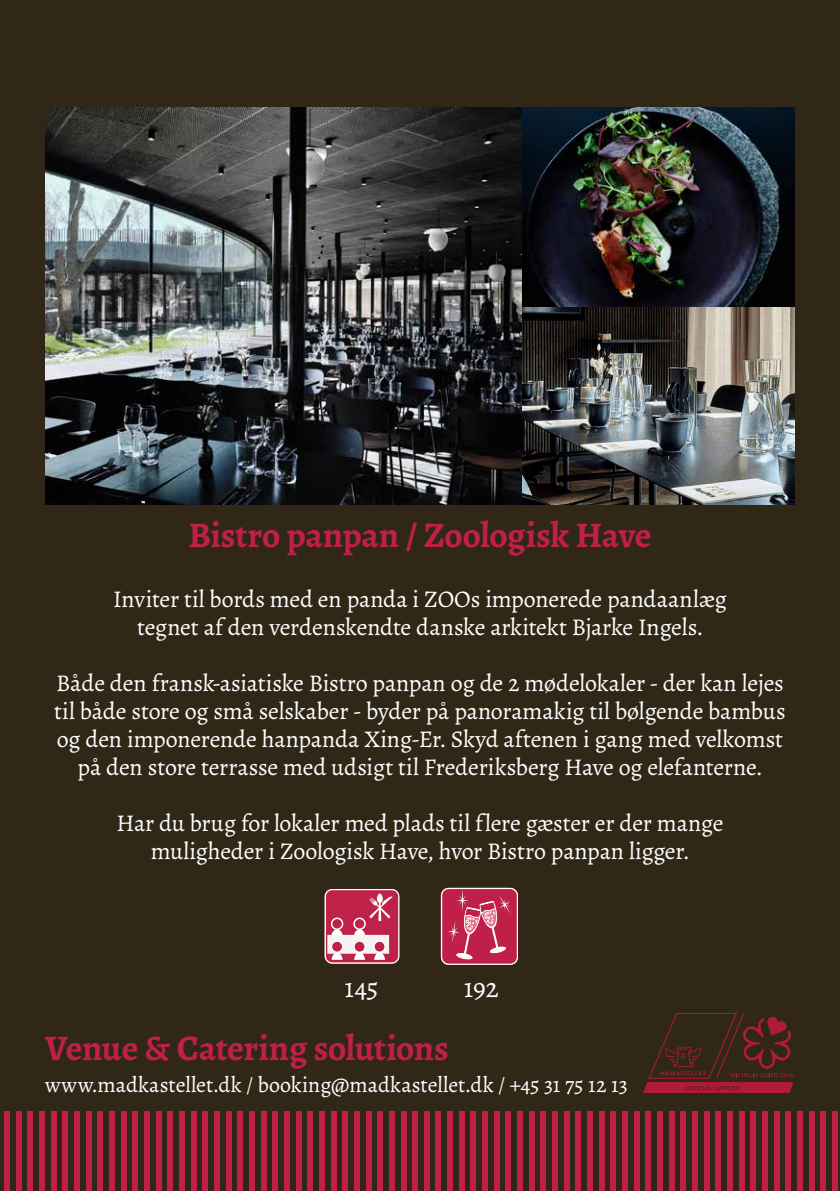
<style>
.page{position:relative;width:840px;height:1191px;background:#fff}
.page>*{position:absolute;margin:0;border:0;box-sizing:border-box;transform-origin:0 0}
.t1{font:700 36px "Alegreya";letter-spacing:-.01em;color:#c01f48}
.t2{font:28px "Alegreya";letter-spacing:-.02em;color:#fff}
.t3{font:24px/28px "Alegreya";letter-spacing:-.01em;color:#fff;text-align:center}
.t4{font:22px "Alegreya";color:#fff}
</style>
<div class="page">
<div style="left:0;top:0;width:839px;height:1191px;background:#302717"></div>
<div style="left:4px;top:1111px;width:6px;height:80px;background:#c01f48"></div>
<div style="left:377px;top:1111px;width:6px;height:80px;background:#c01f48"></div>
<div style="left:191px;top:1111px;width:5px;height:80px;background:#c01f48"></div>
<div style="left:563px;top:1111px;width:6px;height:80px;background:#c01f48"></div>
<div style="left:63px;top:1111px;width:5px;height:80px;background:#c01f48"></div>
<div style="left:435px;top:1111px;width:6px;height:80px;background:#c01f48"></div>
<div style="left:249px;top:1111px;width:6px;height:80px;background:#c01f48"></div>
<div style="left:621px;top:1111px;width:6px;height:80px;background:#c01f48"></div>
<div style="left:16px;top:1111px;width:6px;height:80px;background:#c01f48"></div>
<div style="left:389px;top:1111px;width:5px;height:80px;background:#c01f48"></div>
<div style="left:202px;top:1111px;width:6px;height:80px;background:#c01f48"></div>
<div style="left:575px;top:1111px;width:6px;height:80px;background:#c01f48"></div>
<div style="left:74px;top:1111px;width:6px;height:80px;background:#c01f48"></div>
<div style="left:447px;top:1111px;width:5px;height:80px;background:#c01f48"></div>
<div style="left:260px;top:1111px;width:6px;height:80px;background:#c01f48"></div>
<div style="left:633px;top:1111px;width:6px;height:80px;background:#c01f48"></div>
<div style="left:28px;top:1111px;width:5px;height:80px;background:#c01f48"></div>
<div style="left:400px;top:1111px;width:6px;height:80px;background:#c01f48"></div>
<div style="left:214px;top:1111px;width:6px;height:80px;background:#c01f48"></div>
<div style="left:587px;top:1111px;width:5px;height:80px;background:#c01f48"></div>
<div style="left:86px;top:1111px;width:5px;height:80px;background:#c01f48"></div>
<div style="left:458px;top:1111px;width:6px;height:80px;background:#c01f48"></div>
<div style="left:272px;top:1111px;width:6px;height:80px;background:#c01f48"></div>
<div style="left:645px;top:1111px;width:5px;height:80px;background:#c01f48"></div>
<div style="left:39px;top:1111px;width:6px;height:80px;background:#c01f48"></div>
<div style="left:412px;top:1111px;width:6px;height:80px;background:#c01f48"></div>
<div style="left:226px;top:1111px;width:5px;height:80px;background:#c01f48"></div>
<div style="left:598px;top:1111px;width:6px;height:80px;background:#c01f48"></div>
<div style="left:51px;top:1111px;width:6px;height:80px;background:#c01f48"></div>
<div style="left:424px;top:1111px;width:5px;height:80px;background:#c01f48"></div>
<div style="left:237px;top:1111px;width:6px;height:80px;background:#c01f48"></div>
<div style="left:610px;top:1111px;width:5px;height:80px;background:#c01f48"></div>
<div style="left:97px;top:1111px;width:6px;height:80px;background:#c01f48"></div>
<div style="left:470px;top:1111px;width:6px;height:80px;background:#c01f48"></div>
<div style="left:284px;top:1111px;width:5px;height:80px;background:#c01f48"></div>
<div style="left:656px;top:1111px;width:6px;height:80px;background:#c01f48"></div>
<div style="left:156px;top:1111px;width:5px;height:80px;background:#c01f48"></div>
<div style="left:528px;top:1111px;width:6px;height:80px;background:#c01f48"></div>
<div style="left:342px;top:1111px;width:6px;height:80px;background:#c01f48"></div>
<div style="left:715px;top:1111px;width:5px;height:80px;background:#c01f48"></div>
<div style="left:109px;top:1111px;width:6px;height:80px;background:#c01f48"></div>
<div style="left:482px;top:1111px;width:5px;height:80px;background:#c01f48"></div>
<div style="left:295px;top:1111px;width:6px;height:80px;background:#c01f48"></div>
<div style="left:668px;top:1111px;width:6px;height:80px;background:#c01f48"></div>
<div style="left:167px;top:1111px;width:6px;height:80px;background:#c01f48"></div>
<div style="left:540px;top:1111px;width:6px;height:80px;background:#c01f48"></div>
<div style="left:354px;top:1111px;width:5px;height:80px;background:#c01f48"></div>
<div style="left:726px;top:1111px;width:6px;height:80px;background:#c01f48"></div>
<div style="left:121px;top:1111px;width:5px;height:80px;background:#c01f48"></div>
<div style="left:493px;top:1111px;width:6px;height:80px;background:#c01f48"></div>
<div style="left:307px;top:1111px;width:6px;height:80px;background:#c01f48"></div>
<div style="left:680px;top:1111px;width:5px;height:80px;background:#c01f48"></div>
<div style="left:179px;top:1111px;width:6px;height:80px;background:#c01f48"></div>
<div style="left:552px;top:1111px;width:5px;height:80px;background:#c01f48"></div>
<div style="left:365px;top:1111px;width:6px;height:80px;background:#c01f48"></div>
<div style="left:738px;top:1111px;width:6px;height:80px;background:#c01f48"></div>
<div style="left:132px;top:1111px;width:6px;height:80px;background:#c01f48"></div>
<div style="left:505px;top:1111px;width:6px;height:80px;background:#c01f48"></div>
<div style="left:319px;top:1111px;width:5px;height:80px;background:#c01f48"></div>
<div style="left:691px;top:1111px;width:6px;height:80px;background:#c01f48"></div>
<div style="left:144px;top:1111px;width:6px;height:80px;background:#c01f48"></div>
<div style="left:517px;top:1111px;width:5px;height:80px;background:#c01f48"></div>
<div style="left:330px;top:1111px;width:6px;height:80px;background:#c01f48"></div>
<div style="left:703px;top:1111px;width:6px;height:80px;background:#c01f48"></div>
<div style="left:761px;top:1111px;width:6px;height:80px;background:#c01f48"></div>
<div style="left:819px;top:1111px;width:6px;height:80px;background:#c01f48"></div>
<div style="left:773px;top:1111px;width:6px;height:80px;background:#c01f48"></div>
<div style="left:784px;top:1111px;width:6px;height:80px;background:#c01f48"></div>
<div style="left:831px;top:1111px;width:6px;height:80px;background:#c01f48"></div>
<div style="left:796px;top:1111px;width:6px;height:80px;background:#c01f48"></div>
<div style="left:808px;top:1111px;width:5px;height:80px;background:#c01f48"></div>
<div style="left:750px;top:1111px;width:5px;height:80px;background:#c01f48"></div>
<svg style="left:643px;top:1013px;width:150px;height:80px"></svg>
<img style="left:45px;top:108px;width:749px;height:397px">
<svg style="left:441px;top:888px;width:76px;height:76px;background:#c73e60"></svg>
<div style="left:441px;top:888px;width:76px;height:76px;border:1px solid #fefdf9;border-radius:7px"></div>
<div style="left:325px;top:889px;width:73px;height:74px;background:#bf2249;border-radius:7px"></div>
<svg style="left:369px;top:893px;width:23px;height:28px"></svg>
<div style="left:324px;top:889px;width:75px;height:74px;border:1px solid #fffefa;border-radius:7px"></div>
<div style="left:331px;top:917px;width:12px;height:13px;border:2px solid #fff;border-radius:50%"></div>
<div style="left:353px;top:917px;width:12px;height:13px;border:2px solid #fff;border-radius:50%"></div>
<svg style="left:327px;top:929px;width:62px;height:30px"></svg>
<h1 class="t1" style="left:188px;top:512px;width:464px">Bistro panpan / Zoologisk Have</h1>
<p class="t3" style="left:113px;top:585px;width:615px">Inviter til bords med en panda i ZOOs imponerede pandaanlæg tegnet af den verdenskendte danske arkitekt Bjarke Ingels.</p>
<p class="t3" style="left:54px;top:669px;width:732px">Både den fransk-asiatiske Bistro panpan og de 2 mødelokaler - der kan lejes til både store og små selskaber - byder på panoramakig til bølgende bambus og den imponerende hanpanda Xing-Er. Skyd aftenen i gang med velkomst på den store terrasse med udsigt til Frederiksberg Have og elefanterne.</p>
<p class="t3" style="left:116px;top:809px;width:608px">Har du brug for lokaler med plads til flere gæster er der mange muligheder i Zoologisk Have, hvor Bistro panpan ligger.</p>
<p class="t2" style="left:344px;top:970px;width:35px">145</p>
<p class="t2" style="left:463px;top:970px;width:36px">192</p>
<h1 class="t1" style="left:45px;top:1025px;width:405px">Venue &amp; Catering solutions</h1>
<p class="t4" style="left:45px;top:1071px;width:584px">www.madkastellet.dk / booking@madkastellet.dk / +45 31 75 12 13</p>
</div>
